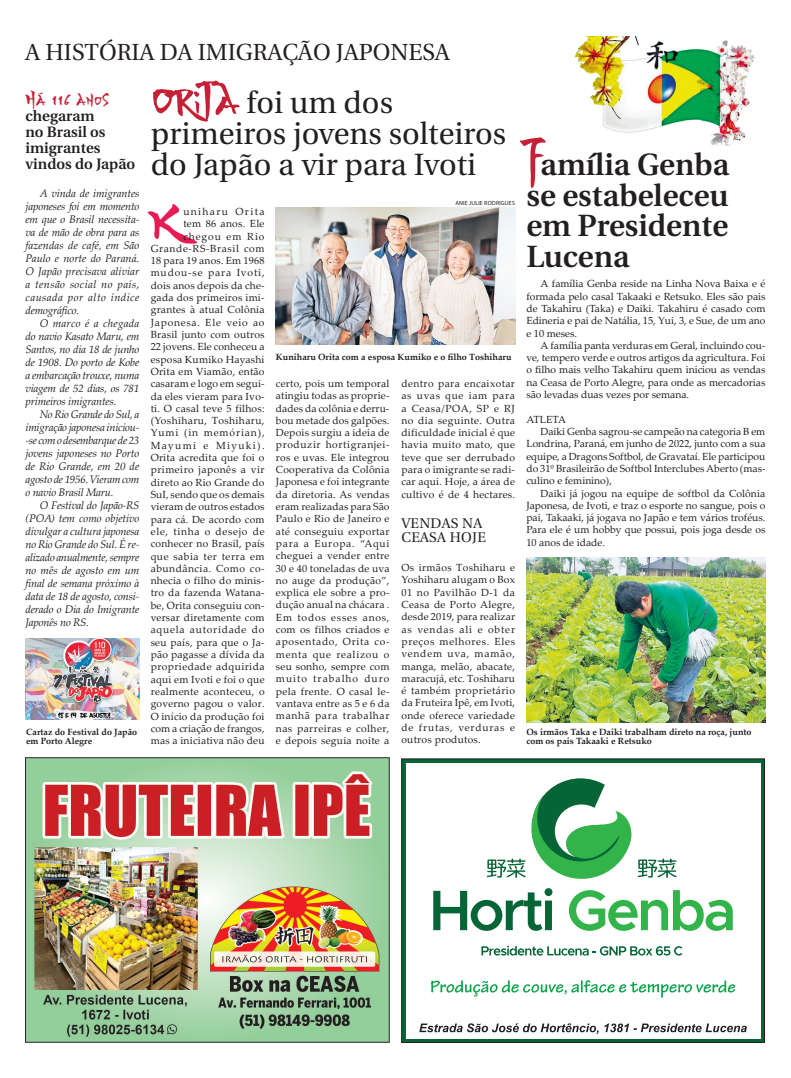
<style>
.page{position:relative;width:791px;height:1078px;background:#fff}
.page>*{position:absolute;margin:0;border:0;box-sizing:border-box;transform-origin:0 0}
.t1{font:72.6px "YOZAKURA";color:#e91b55}
.t2{font:30.6px/30.6px "Utopia";color:#231f20}
.t3{font:600 30.6px/30.6px "Utopia";color:#231f20;text-align:justify}
.t4{font:24px "YOZAKURA";color:#c52035}
.t5{font:23.2px "Utopia";color:#231f20}
.t6{font:600 15px/16px "Utopia";color:#231f20}
.t7{font:14px/14px "Utopia";letter-spacing:.02em;color:#231f20}
.t8{font:700 11.4px "Gill Sans";color:#231f20}
.t9{font:italic 11px/13px "Palatino Linotype";letter-spacing:-.02em;color:#231f20;text-align:justify}
.t10{font:10.3px/12.3px "Palatino Linotype";letter-spacing:.02em;color:#231f20;text-align:justify}
.t11{font:10.3px "Palatino Linotype";color:#231f20}
.t12{font:10.3px "Palatino Linotype";letter-spacing:-.005em;color:#231f20}
.t13{font:700 9px/9px "Palatino Linotype";color:#231f20}
.t14{font:6px "Myriad Pro";letter-spacing:.02em;color:#231f20}
.s1{font-family:"YOZAKURA";font-size:61.5px;color:#c52035}
.s2{font-family:"YOZAKURA";font-weight:400;font-size:61.5px;color:#c52035}
</style>
<div class="page">
<svg style="left:404px;top:760px;width:359px;height:280px;fill:#066536"></svg>
<div style="left:402px;top:758px;width:363px;height:284px;border:1px solid #231f20"></div>
<div style="left:406px;top:763px;width:354px;height:275px;background:#fff"></div>
<svg style="left:433px;top:888px;width:119px;height:42px"></svg>
<svg style="left:569px;top:890px;width:164px;height:40px"></svg>
<svg style="left:638px;top:858px;width:38px;height:19px"></svg>
<svg style="left:487px;top:778px;width:145px;height:101px"></svg>
<svg style="left:481px;top:945px;width:201px;height:10px"></svg>
<svg style="left:419px;top:1023px;width:328px;height:10px"></svg>
<svg style="left:431px;top:980px;width:304px;height:17px"></svg>
<img style="left:26px;top:757px;width:364px;height:285px">
<img style="left:526px;top:557px;width:239px;height:165px">
<img style="left:276px;top:207px;width:239px;height:137px">
<img style="left:26px;top:638px;width:113px;height:81px">
<img style="left:575px;top:57px;width:180px;height:89px">
<img style="left:574px;top:36px;width:180px;height:21px">
<h3 class="t5" style="left:26px;top:40px;width:426px">A HISTÓRIA DA IMIGRAÇÃO JAPONESA</h3>
<p class="t8" style="left:27px;top:39px;width:58px">O DIÁRIO</p>
<h3 class="t4" style="left:26px;top:90px;width:86px">Há 116 anos</h3>
<h3 class="t6" style="left:26px;top:108px;width:111px">chegaram<br>no Brasil os imigrantes vindos do Japão</h3>
<p class="t9" style="left:26px;top:186px;width:115px;text-indent:14px">A vinda de imigrantes japoneses foi em momento em que o Brasil necessita&shy;va de mão de obra para as fazendas de café, em São Paulo e norte do Paraná.<br>O Japão precisava aliviar a tensão social no país, causada por alto índice demográfico.</p>
<p class="t9" style="left:26px;top:316px;width:115px;text-indent:14px">O marco é a chegada do navio Kasato Maru, em Santos, no dia 18 de junho de 1908. Do porto de Kobe a embarcação trouxe, numa viagem de 52 dias, os 781 primeiros imigrantes.</p>
<p class="t9" style="left:26px;top:407px;width:115px;text-indent:14px">No Rio Grande do Sul, a imigração japonesa iniciou--se com o desembarque de 23 jovens japoneses no Porto de Rio Grande, em 20 de agosto de 1956. Vieram com o navio Brasil Maru.</p>
<p class="t9" style="left:26px;top:498px;width:115px;text-indent:14px">O Festival do Japão-RS (POA) tem como objetivo divulgar a cultura japonesa no Rio Grande do Sul. É re&shy;alizado anualmente, sempre no mês de agosto em um final de semana próximo à data de 18 de agosto, consi&shy;derado o Dia do Imigrante Japonês no RS.</p>
<p class="t13" style="left:26px;top:727px;width:113px">Cartaz do Festival do Japão em Porto Alegre</p>
<h2 class="t2" style="left:151px;top:88px;width:357px"><span class="s1">Orita</span> foi um dos primeiros jovens solteiros do Japão a vir para Ivoti</h2>
<h2 class="t3" style="left:526px;top:150px;width:204px"><span class="s2">F</span>amília Genba se estabeleceu em Presidente Lucena</h2>
<p class="t14" style="left:455px;top:199px;width:61px">ANIE JULIE RODRIGUES</p>
<h1 class="t1" style="left:151px;top:193px;width:33px">K</h1>
<p class="t10" style="left:151px;top:205px;width:115px;text-align:right">uniharu Orita<br>tem 86 anos. Ele chegou em Rio<br>Grande-RS-Brasil com<br>18 para 19 anos. Em 1968 mudou-se para Ivoti, dois anos depois da che&shy;gada dos primeiros imi&shy;grantes à atual Colônia<br>Japonesa. Ele veio ao<br>Brasil junto com outros<br>22 jovens. Ele conheceu a esposa Kumiko Hayashi<br>Orita em Viamão, então casaram e logo em segui&shy;da eles vieram para Ivo&shy;ti. O casal teve 5 filhos: (Yoshiharu, Toshiharu,<br>Yumi (in memórian),<br>Mayumi e Miyuki).<br>Orita acredita que foi o primeiro japonês a vir direto ao Rio Grande do<br>SuI, sendo que os demais vieram de outros estados para cá. De acordo com ele, tinha o desejo de conhecer no Brasil, país que sabia ter terra em abundância. Como co&shy;nhecia o filho do minis&shy;tro da fazenda Watana&shy;be, Orita conseguiu con&shy;versar diretamente com aquela autoridade do seu país, para que o Ja&shy;pão pagasse a dívida da propriedade adquirida aqui em Ivoti e foi o que realmente aconteceu, o governo pagou o valor.<br>O início da produção foi com a criação de frangos, mas a iniciativa não deu</p>
<p class="t10" style="left:526px;top:277px;width:241px;text-indent:14px">A família Genba reside na Linha Nova Baixa e é formada pelo casal Takaaki e Retsuko. Eles são pais de Takahiru (Taka) e Daiki. Takahiru é casado com Edineria e pai de Natália, 15, Yui, 3, e Sue, de um ano e 10 meses.</p>
<p class="t10" style="left:526px;top:338px;width:241px;text-indent:14px">A família panta verduras em Geral, incluindo cou&shy;ve, tempero verde e outros artigos da agricultura. Foi o filho mais velho Takahiru quem iniciou as vendas na Ceasa de Porto Alegre, para onde as mercadorias são levadas duas vezes por semana.</p>
<p class="t10" style="left:526px;top:412px;width:41px">ATLETA</p>
<p class="t11" style="left:540px;top:424px;width:226px">Daiki Genba sagrou-se campeão na categoria B em</p>
<p class="t11" style="left:526px;top:436px;width:241px">Londrina, Paraná, em junho de 2022, junto com a sua</p>
<p class="t12" style="left:526px;top:448px;width:240px">equipe, a Dragons Softbol, de Gravataí. Ele participou</p>
<p class="t11" style="left:526px;top:461px;width:241px">do 31º Brasileirão de Softbol Interclubes Aberto (mas-</p>
<p class="t11" style="left:526px;top:473px;width:87px">culino e feminino),</p>
<p class="t10" style="left:540px;top:486px;width:226px">Daiki já jogou na equipe de softbol da Colônia</p>
<p class="t11" style="left:526px;top:498px;width:241px">Japonesa, de Ivoti, e traz o esporte no sangue, pois o</p>
<p class="t11" style="left:526px;top:510px;width:241px">pai, Takaaki, já jogava no Japão e tem vários troféus.</p>
<p class="t11" style="left:526px;top:522px;width:241px">Para ele é um hobby que possui, pois joga desde os</p>
<p class="t11" style="left:526px;top:535px;width:80px">10 anos de idade.</p>
<p class="t13" style="left:276px;top:351px;width:237px">Kuniharu Orita com a esposa Kumiko e o filho Toshiharu</p>
<p class="t10" style="left:276px;top:377px;width:115px">certo, pois um temporal atingiu todas as proprie&shy;dades da colônia e derru&shy;bou metade dos galpões.<br>Depois surgiu a ideia de produzir hortigranjei&shy;ros e uvas. Ele integrou Cooperativa da Colônia Japonesa e foi integrante da diretoria. As vendas eram realizadas para São Paulo e Rio de Janeiro e até conseguiu exportar para a Europa. “Aqui cheguei a vender entre 30 e 40 toneladas de uva no auge da produção”, explica ele sobre a pro&shy;dução anual na chácara .<br>Em todos esses anos, com os filhos criados e aposentado, Orita co&shy;menta que realizou o seu sonho, sempre com muito trabalho duro pela frente. O casal le&shy;vantava entre as 5 e 6 da manhã para trabalhar nas parreiras e colher, e depois seguia noite a</p>
<p class="t10" style="left:401px;top:377px;width:115px">dentro para encaixotar as uvas que iam para a Ceasa/POA, SP e RJ no dia seguinte. Outra dificuldade inicial é que havia muito mato, que teve que ser derrubado para o imigrante se radi&shy;car aqui. Hoje, a área de cultivo é de 4 hectares.</p>
<h3 class="t7" style="left:401px;top:516px;width:86px">VENDAS NA<br>CEASA HOJE</h3>
<p class="t10" style="left:401px;top:561px;width:115px">Os irmãos Toshiharu e Yoshiharu alugam o Box 01 no Pavilhão D-1 da Ceasa de Porto Alegre, desde 2019, para realizar as vendas ali e obter preços melhores. Eles vendem uva, mamão, manga, melão, abacate, maracujá, etc. Toshiharu é também proprietário da Fruteira Ipê, em Ivoti, onde oferece variedade de frutas, verduras e outros produtos.</p>
<p class="t13" style="left:526px;top:727px;width:227px">Os irmãos Taka e Daiki trabalham direto na roça, junto com os pais Takaaki e Retsuko</p>
</div>
